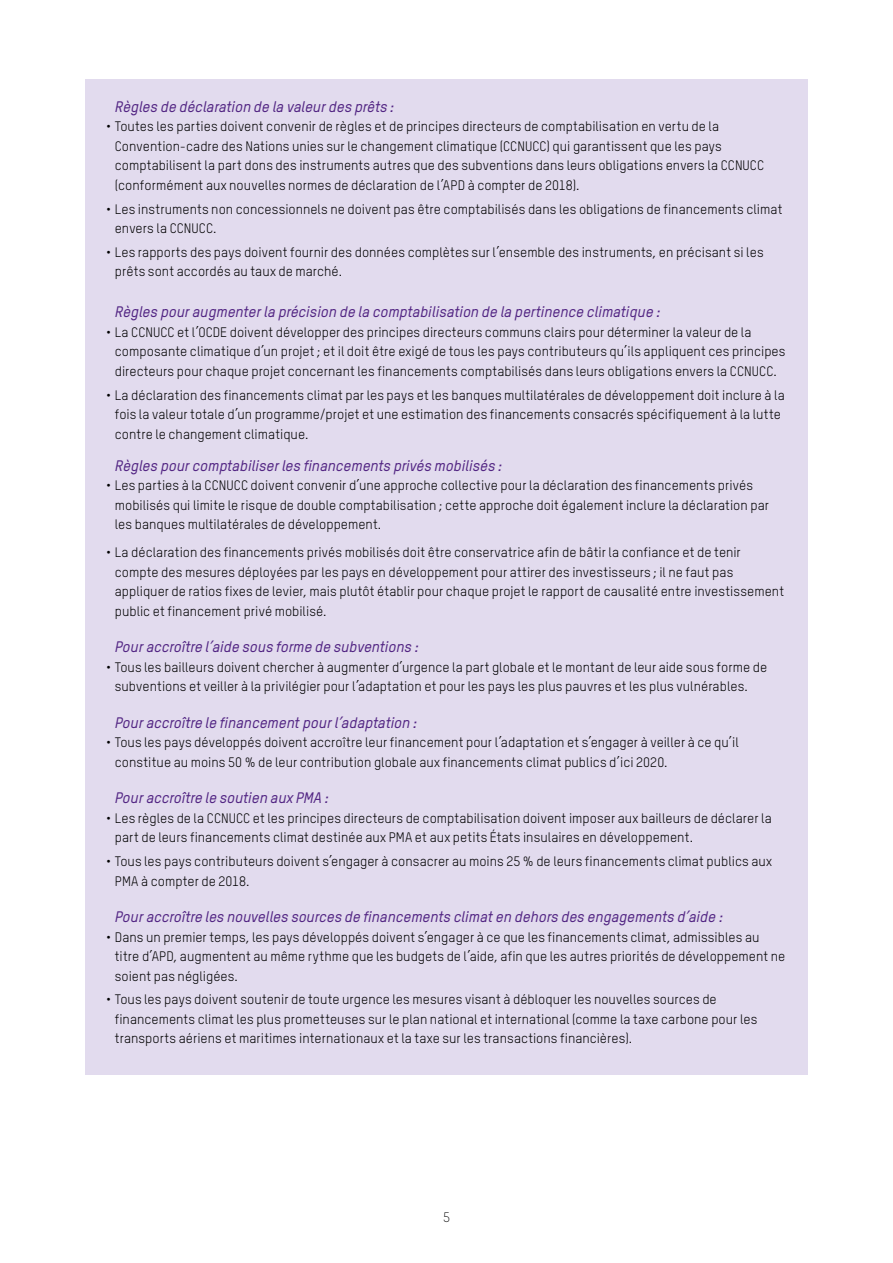
<style>
.page{position:relative;width:893px;height:1263px;background:#fff}
.page>*{position:absolute;margin:0;border:0;box-sizing:border-box;transform-origin:0 0}
.t1{font:italic 500 15px "Oxfam TSTARPRO";letter-spacing:-.005em;color:#522583}
.t2{font:13.5px/19.5px "Oxfam TSTARPRO";color:#000}
.t3{font:300 13.5px "Oxfam TSTARPRO";color:#000}
</style>
<div class="page">
<div style="left:85px;top:79px;width:723px;height:995px;background:#e2dbee"></div>
<p class="t1" style="left:115px;top:97px;width:281px">Règles de déclaration de la valeur des prêts :</p>
<p class="t2" style="left:115px;top:117px;width:651px;text-indent:-9px">• Toutes les parties doivent convenir de règles et de principes directeurs de comptabilisation en vertu de la Convention-cadre des Nations unies sur le changement climatique (CCNUCC) qui garantissent que les pays comptabilisent la part dons des instruments autres que des subventions dans leurs obligations envers la CCNUCC (conformément aux nouvelles normes de déclaration de l’APD à compter de 2018).</p>
<p class="t2" style="left:115px;top:199px;width:669px;text-indent:-9px">• Les instruments non concessionnels ne doivent pas être comptabilisés dans les obligations de financements climat envers la CCNUCC.</p>
<p class="t2" style="left:115px;top:242px;width:650px;text-indent:-9px">• Les rapports des pays doivent fournir des données complètes sur l’ensemble des instruments, en précisant si les prêts sont accordés au taux de marché.</p>
<p class="t1" style="left:115px;top:303px;width:547px">Règles pour augmenter la précision de la comptabilisation de la pertinence climatique :</p>
<p class="t2" style="left:115px;top:322px;width:672px;text-indent:-9px">• La CCNUCC et l’OCDE doivent développer des principes directeurs communs clairs pour déterminer la valeur de la composante climatique d’un projet ; et il doit être exigé de tous les pays contributeurs qu’ils appliquent ces principes directeurs pour chaque projet concernant les financements comptabilisés dans leurs obligations envers la CCNUCC.</p>
<p class="t2" style="left:115px;top:385px;width:671px;text-indent:-9px">• La déclaration des financements climat par les pays et les banques multilatérales de développement doit inclure à la fois la valeur totale d’un programme/projet et une estimation des financements consacrés spécifiquement à la lutte contre le changement climatique.</p>
<p class="t1" style="left:115px;top:456px;width:389px">Règles pour comptabiliser les financements privés mobilisés :</p>
<p class="t2" style="left:115px;top:476px;width:656px;text-indent:-9px">• Les parties à la CCNUCC doivent convenir d’une approche collective pour la déclaration des financements privés mobilisés qui limite le risque de double comptabilisation ; cette approche doit également inclure la déclaration par les banques multilatérales de développement.</p>
<p class="t2" style="left:115px;top:543px;width:671px;text-indent:-9px">• La déclaration des financements privés mobilisés doit être conservatrice afin de bâtir la confiance et de tenir compte des mesures déployées par les pays en développement pour attirer des investisseurs ; il ne faut pas appliquer de ratios fixes de levier, mais plutôt établir pour chaque projet le rapport de causalité entre investissement public et financement privé mobilisé.</p>
<p class="t1" style="left:115px;top:638px;width:305px">Pour accroître l’aide sous forme de subventions :</p>
<p class="t2" style="left:115px;top:657px;width:654px;text-indent:-9px">• Tous les bailleurs doivent chercher à augmenter d’urgence la part globale et le montant de leur aide sous forme de subventions et veiller à la privilégier pour l’adaptation et pour les pays les plus pauvres et les plus vulnérables.</p>
<p class="t1" style="left:115px;top:713px;width:303px">Pour accroître le financement pour l’adaptation :</p>
<p class="t2" style="left:115px;top:733px;width:625px;text-indent:-9px">• Tous les pays développés doivent accroître leur financement pour l’adaptation et s’engager à veiller à ce qu’il constitue au moins 50 % de leur contribution globale aux financements climat publics d’ici 2020.</p>
<p class="t1" style="left:115px;top:789px;width:215px">Pour accroître le soutien aux PMA :</p>
<p class="t2" style="left:115px;top:808px;width:658px;text-indent:-9px">• Les règles de la CCNUCC et les principes directeurs de comptabilisation doivent imposer aux bailleurs de déclarer la part de leurs financements climat destinée aux PMA et aux petits États insulaires en développement.</p>
<p class="t2" style="left:115px;top:851px;width:659px;text-indent:-9px">• Tous les pays contributeurs doivent s’engager à consacrer au moins 25 % de leurs financements climat publics aux<br>PMA à compter de 2018.</p>
<p class="t1" style="left:115px;top:907px;width:609px">Pour accroître les nouvelles sources de financements climat en dehors des engagements d’aide :</p>
<p class="t2" style="left:115px;top:927px;width:672px;text-indent:-9px">• Dans un premier temps, les pays développés doivent s’engager à ce que les financements climat, admissibles au titre d’APD, augmentent au même rythme que les budgets de l’aide, afin que les autres priorités de développement ne soient pas négligées.</p>
<p class="t2" style="left:115px;top:990px;width:644px;text-indent:-9px">• Tous les pays doivent soutenir de toute urgence les mesures visant à débloquer les nouvelles sources de financements climat les plus prometteuses sur le plan national et international (comme la taxe carbone pour les transports aériens et maritimes internationaux et la taxe sur les transactions financières).</p>
<p class="t3" style="left:443px;top:1209px;width:8px">5</p>
</div>
